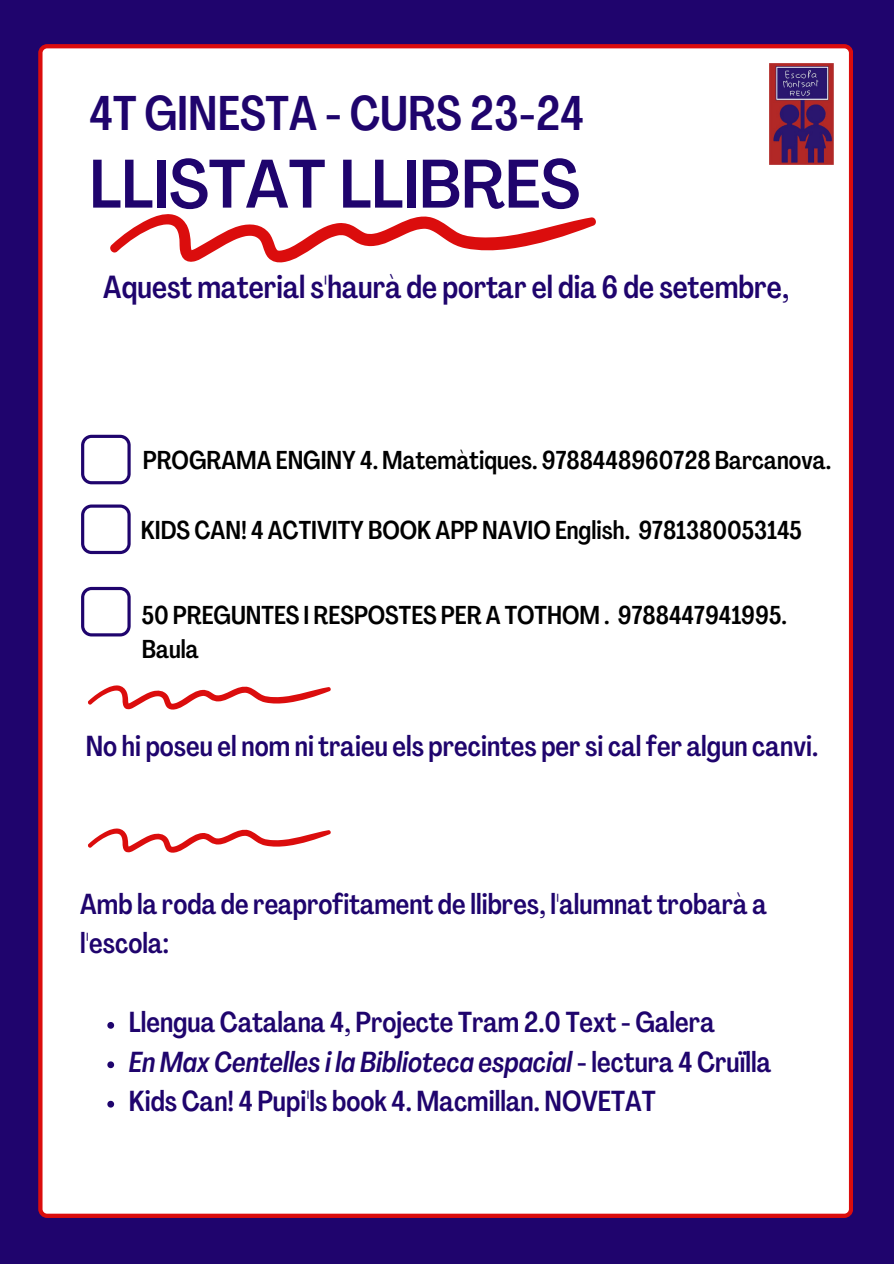
<style>
.page{position:relative;width:894px;height:1264px;background:#fff}
.page>*{position:absolute;margin:0;border:0;box-sizing:border-box;transform-origin:0 0}
.t1{font:500 condensed 67.5px "Agrandir";color:#1f046d}
.t2{font:500 48px "Agrandir Tight";color:#1f046d}
.t3{font:500 31.5px "Agrandir Tight";color:#1f046d}
.t4{font:500 28.5px/39.5px "Agrandir Tight";color:#1f046d}
.t5{font:italic 500 28.5px "Agrandir Tight";color:#1f046d}
.t6{font:500 25.5px/35px "Agrandir Tight";color:#000}
.s1{font-style:normal}
</style>
<div class="page">
<div style="left:0;top:0;width:893px;height:1263px;background:#1f046d"></div>
<div style="left:38px;top:44px;width:815px;height:1173px;background:#fff"></div>
<div style="left:167px;top:362px;width:287px;height:65px;background:#fff"></div>
<div style="left:127px;top:930px;width:286px;height:65px;background:#fff"></div>
<svg style="left:107px;top:213px;width:490px;height:50px;background:#f5bfbf"></svg>
<div style="left:127px;top:1024px;width:286px;height:66px;background:#fff"></div>
<div style="left:485px;top:1025px;width:286px;height:66px;background:#fff"></div>
<svg style="left:86px;top:685px;width:245px;height:25px;background:#f5bfbf"></svg>
<img style="left:769px;top:63px;width:64px;height:102px">
<svg style="left:81px;top:435px;width:50px;height:49px"></svg>
<svg style="left:81px;top:504px;width:50px;height:50px"></svg>
<svg style="left:81px;top:587px;width:50px;height:49px"></svg>
<svg style="left:107px;top:1021px;width:7px;height:7px"></svg>
<svg style="left:107px;top:1061px;width:7px;height:7px"></svg>
<svg style="left:107px;top:1100px;width:7px;height:7px"></svg>
<svg style="left:86px;top:828px;width:245px;height:25px;background:#f5bfbf"></svg>
<p class="t2" style="left:89px;top:94px;width:496px">4T GINESTA - CURS 23-24</p>
<p class="t1" style="left:89px;top:157px;width:492px">LLISTAT LLIBRES</p>
<p class="t3" style="left:103px;top:274px;width:687px">Aquest material s'haurà de portar el dia 6 de setembre,</p>
<p class="t6" style="left:143px;top:445px;width:690px">PROGRAMA ENGINY 4. Matemàtiques. 9788448960728 Barcanova.</p>
<p class="t6" style="left:141px;top:515px;width:662px">KIDS CAN! 4 ACTIVITY BOOK APP NAVIO English. 9781380053145</p>
<p class="t6" style="left:142px;top:599px;width:646px">50 PREGUNTES I RESPOSTES PER A TOTHOM . 9788447941995.<br>Baula</p>
<p class="t4" style="left:86px;top:728px;width:733px">No hi poseu el nom ni traieu els precintes per si cal fer algun canvi.</p>
<p class="t4" style="left:80px;top:887px;width:688px">Amb la roda de reaprofitament de llibres, l'alumnat trobarà a l'escola:</p>
<p class="t4" style="left:129px;top:1005px;width:587px">Llengua Catalana 4, Projecte Tram 2.0 Text - Galera</p>
<p class="t5" style="left:129px;top:1050px;width:643px">En Max Centelles i la Biblioteca espacial <span class="s1">- lectura 4 Cruïlla</span></p>
<p class="t4" style="left:129px;top:1084px;width:528px">Kids Can! 4 Pupi'ls book 4. Macmillan. NOVETAT</p>
</div>
